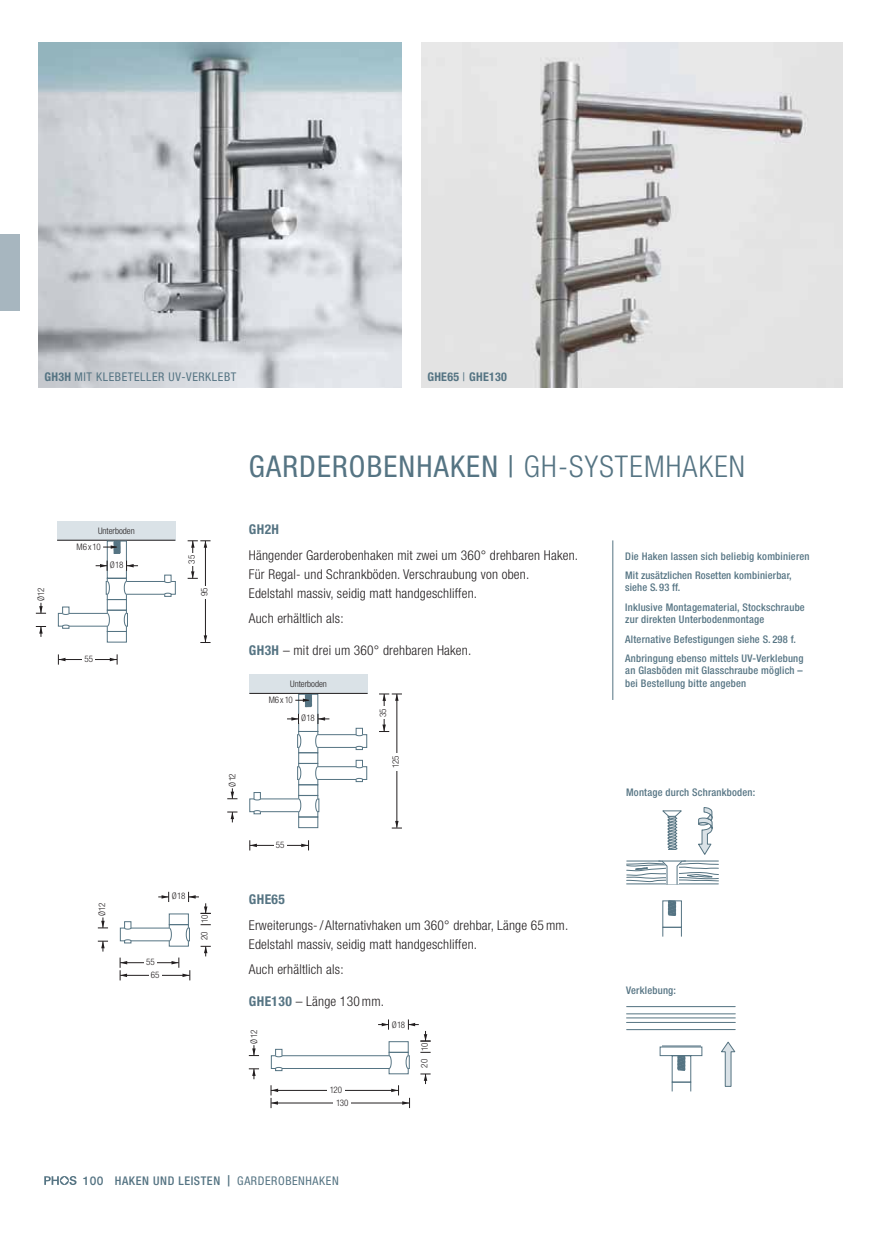
<style>
.page{position:relative;width:872px;height:1234px;background:#fff}
.page>*{position:absolute;margin:0;border:0;box-sizing:border-box;transform-origin:0 0}
.t1{font:condensed 30px "Helvetica Neue LT Std";letter-spacing:.04em;color:#557483}
.t2{font:300 condensed 13.5px/19.2px "Helvetica Neue LT Std";letter-spacing:.015em;color:#231f20}
.t3{font:700 condensed 13.5px "Helvetica Neue LT Std";letter-spacing:.03em;color:#557483}
.t4{font:500 condensed 12px "Helvetica Neue LT Std";letter-spacing:.05em;color:#557483}
.t5{font:condensed 12px "Helvetica Neue LT Std";letter-spacing:.05em;color:#557483}
.t6{font:700 condensed 12px "Helvetica Neue LT Std";letter-spacing:.02em;color:#557483}
.t7{font:500 condensed 10.5px/19.2px "Helvetica Neue LT Std";letter-spacing:.02em;color:#557483}
.t8{font:300 condensed 9px "Helvetica Neue LT Std";color:#231f20}
.s1{font-weight:700}
.s2{font-weight:400}
.s3{font-weight:300}
.s4{font-weight:700;color:#557483}
.s5{font-stretch:normal}
.s6{font-stretch:normal;font-size:11.25px}
</style>
<div class="page">
<img style="left:421px;top:43px;width:421px;height:344px">
<img style="left:38px;top:43px;width:364px;height:344px">
<svg style="left:168px;top:928px;width:4px;height:12px"></svg>
<div style="left:169px;top:924px;width:20px;height:4px;border:1px solid #557483"></div>
<div style="left:124px;top:921px;width:7px;height:7px;border:1px solid #557483"></div>
<svg style="left:120px;top:927px;width:12px;height:16px"></svg>
<hr style="left:131px;top:927px;width:38px;height:1px;background:#557483">
<hr style="left:131px;top:940px;width:38px;height:1px;background:#557483">
<svg style="left:185px;top:927px;width:5px;height:14px"></svg>
<svg style="left:158px;top:891px;width:11px;height:10px"></svg>
<hr style="left:120px;top:962px;width:59px;height:1px;background:#231f20">
<div style="left:144px;top:958px;width:13px;height:7px;background:#fff"></div>
<svg style="left:98px;top:917px;width:10px;height:11px"></svg>
<svg style="left:98px;top:940px;width:10px;height:11px"></svg>
<svg style="left:201px;top:945px;width:10px;height:11px"></svg>
<div style="left:169px;top:913px;width:20px;height:11px;border:1px solid #557483"></div>
<svg style="left:188px;top:891px;width:23px;height:22px"></svg>
<hr style="left:120px;top:974px;width:70px;height:1px;background:#231f20">
<svg style="left:120px;top:957px;width:7px;height:23px"></svg>
<svg style="left:171px;top:957px;width:20px;height:23px"></svg>
<div style="left:149px;top:971px;width:13px;height:7px;background:#fff"></div>
<svg style="left:388px;top:1054px;width:4px;height:13px"></svg>
<div style="left:389px;top:1051px;width:19px;height:4px;border:1px solid #557483"></div>
<div style="left:275px;top:1048px;width:7px;height:7px;border:1px solid #557483"></div>
<svg style="left:270px;top:1054px;width:13px;height:16px"></svg>
<hr style="left:282px;top:1055px;width:107px;height:1px;background:#557483">
<hr style="left:282px;top:1067px;width:107px;height:1px;background:#557483">
<svg style="left:405px;top:1054px;width:5px;height:14px"></svg>
<svg style="left:378px;top:1019px;width:11px;height:10px"></svg>
<hr style="left:271px;top:1089px;width:127px;height:1px;background:#231f20">
<div style="left:327px;top:1086px;width:17px;height:7px;background:#fff"></div>
<svg style="left:249px;top:1045px;width:10px;height:11px"></svg>
<svg style="left:249px;top:1068px;width:10px;height:10px"></svg>
<svg style="left:420px;top:1073px;width:10px;height:10px"></svg>
<div style="left:389px;top:1041px;width:19px;height:11px;border:1px solid #557483"></div>
<svg style="left:408px;top:1019px;width:22px;height:22px"></svg>
<hr style="left:271px;top:1102px;width:138px;height:1px;background:#231f20">
<svg style="left:271px;top:1085px;width:7px;height:22px"></svg>
<svg style="left:391px;top:1085px;width:19px;height:22px"></svg>
<div style="left:334px;top:1098px;width:17px;height:8px;background:#fff"></div>
<svg style="left:626px;top:807px;width:93px;height:77px"></svg>
<div style="left:662px;top:900px;width:20px;height:27px;border:1px solid #557483"></div>
<svg style="left:667px;top:900px;width:9px;height:15px"></svg>
<div style="left:662px;top:926px;width:20px;height:10px;border:1px solid #557483"></div>
<hr style="left:662px;top:1044px;width:38px;height:2px;background:#a7b6bf">
<svg style="left:721px;top:1041px;width:14px;height:45px"></svg>
<hr style="left:626px;top:1028px;width:109px;height:1px;background:#557483">
<hr style="left:626px;top:1005px;width:109px;height:1px;background:#557483">
<hr style="left:626px;top:1013px;width:109px;height:1px;background:#567482">
<hr style="left:626px;top:1021px;width:109px;height:1px;background:#567482">
<hr style="left:626px;top:1017px;width:109px;height:1px;background:#567482">
<svg style="left:659px;top:1045px;width:43px;height:37px"></svg>
<div style="left:672px;top:1081px;width:19px;height:10px;border:1px solid #557483"></div>
<div style="left:57px;top:521px;width:118px;height:19px;background:#dae2e7"></div>
<hr style="left:57px;top:539px;width:118px;height:1px;background:#231f20">
<div style="left:62px;top:606px;width:7px;height:7px;border:1px solid #557483"></div>
<svg style="left:58px;top:612px;width:12px;height:16px"></svg>
<hr style="left:69px;top:613px;width:38px;height:1px;background:#557483">
<hr style="left:69px;top:625px;width:38px;height:1px;background:#557483">
<hr style="left:58px;top:659px;width:59px;height:1px;background:#231f20">
<svg style="left:58px;top:654px;width:7px;height:10px"></svg>
<svg style="left:110px;top:654px;width:8px;height:10px"></svg>
<div style="left:82px;top:655px;width:13px;height:7px;background:#fff"></div>
<svg style="left:36px;top:602px;width:10px;height:12px"></svg>
<svg style="left:36px;top:626px;width:10px;height:10px"></svg>
<hr style="left:205px;top:594px;width:1px;height:48px;background:#231f20">
<svg style="left:200px;top:635px;width:10px;height:8px"></svg>
<hr style="left:205px;top:540px;width:1px;height:49px;background:#231f20">
<svg style="left:188px;top:540px;width:22px;height:15px"></svg>
<div style="left:201px;top:585px;width:9px;height:13px;background:#fff"></div>
<svg style="left:188px;top:566px;width:10px;height:13px"></svg>
<div style="left:188px;top:553px;width:9px;height:12px;background:#fff"></div>
<svg style="left:96px;top:540px;width:80px;height:102px"></svg>
<div style="left:250px;top:674px;width:117px;height:19px;background:#dae2e7"></div>
<div style="left:254px;top:792px;width:7px;height:7px;border:1px solid #557483"></div>
<svg style="left:249px;top:798px;width:12px;height:16px"></svg>
<hr style="left:260px;top:798px;width:39px;height:1px;background:#557483">
<hr style="left:260px;top:811px;width:39px;height:1px;background:#557483">
<hr style="left:250px;top:845px;width:58px;height:1px;background:#231f20">
<svg style="left:249px;top:840px;width:8px;height:10px"></svg>
<svg style="left:301px;top:840px;width:8px;height:10px"></svg>
<div style="left:274px;top:840px;width:13px;height:8px;background:#fff"></div>
<svg style="left:227px;top:788px;width:10px;height:11px"></svg>
<svg style="left:227px;top:811px;width:10px;height:11px"></svg>
<hr style="left:396px;top:763px;width:1px;height:64px;background:#231f20">
<svg style="left:392px;top:820px;width:10px;height:8px"></svg>
<hr style="left:396px;top:694px;width:1px;height:67px;background:#231f20">
<svg style="left:379px;top:693px;width:23px;height:15px"></svg>
<div style="left:392px;top:752px;width:9px;height:18px;background:#fff"></div>
<svg style="left:379px;top:719px;width:10px;height:13px"></svg>
<div style="left:380px;top:706px;width:8px;height:12px;background:#fff"></div>
<hr style="left:249px;top:692px;width:118px;height:1px;background:#231f20">
<svg style="left:287px;top:693px;width:80px;height:135px"></svg>
<hr style="left:612px;top:540px;width:1px;height:159px;background:#557483">
<svg style="left:44px;top:1176px;width:33px;height:8px"></svg>
<div style="left:0;top:234px;width:19px;height:76px;background:#a7b6bf"></div>
<p class="t5" style="left:45px;top:372px;width:193px"><span class="s1">GH3H</span> MIT KLEBETELLER UV-VERKLEBT</p>
<p class="t6" style="left:427px;top:369px;width:81px">GHE65 <span class="s2">|</span> GHE130</p>
<p class="t8" style="left:98px;top:527px;width:38px">Unterboden</p>
<p class="t8" style="left:76px;top:543px;width:26px">M6 x 10</p>
<p class="t8" style="left:110px;top:561px;width:15px">Ø 18</p>
<p class="t8" style="left:188px;top:563px;width:10px;rotate:-90deg">35</p>
<p class="t8" style="left:38px;top:601px;width:15px;rotate:-90deg">Ø 12</p>
<p class="t8" style="left:201px;top:596px;width:10px;rotate:-90deg">95</p>
<p class="t8" style="left:85px;top:655px;width:10px">55</p>
<p class="t8" style="left:99px;top:915px;width:15px;rotate:-90deg">Ø 12</p>
<p class="t8" style="left:172px;top:892px;width:15px">Ø 18</p>
<p class="t8" style="left:146px;top:958px;width:10px">55</p>
<p class="t8" style="left:151px;top:971px;width:10px">65</p>
<p class="t8" style="left:201px;top:922px;width:10px;rotate:-90deg">10</p>
<p class="t8" style="left:201px;top:939px;width:10px;rotate:-90deg">20</p>
<h1 class="t1" style="left:249px;top:455px;width:497px">GARDEROBENHAKEN | <span class="s3">GH-SYSTEMHAKEN</span></h1>
<p class="t3" style="left:249px;top:521px;width:32px">GH2H</p>
<p class="t2" style="left:249px;top:546px;width:331px">Hängender Garderobenhaken mit zwei um 360° drehbaren Haken.<br>Für Regal- und Schrankböden. Verschraubung von oben.<br>Edelstahl massiv, seidig matt handgeschliffen.</p>
<p class="t2" style="left:249px;top:610px;width:96px">Auch erhältlich als:</p>
<p class="t2" style="left:249px;top:642px;width:224px"><span class="s4">GH3H</span> – mit drei um 360° drehbaren Haken.</p>
<p class="t8" style="left:290px;top:680px;width:38px">Unterboden</p>
<p class="t8" style="left:269px;top:696px;width:26px">M6 x 10</p>
<p class="t8" style="left:301px;top:714px;width:15px">Ø 18</p>
<p class="t8" style="left:380px;top:716px;width:10px;rotate:-90deg">35</p>
<p class="t8" style="left:229px;top:786px;width:15px;rotate:-90deg">Ø 12</p>
<p class="t8" style="left:392px;top:767px;width:14px;rotate:-90deg">125</p>
<p class="t8" style="left:276px;top:840px;width:10px">55</p>
<p class="t3" style="left:249px;top:891px;width:38px">GHE65</p>
<p class="t2" style="left:249px;top:916px;width:321px">Erweiterungs- / Alternativhaken um 360° drehbar, Länge 65 mm.<br>Edelstahl massiv, seidig matt handgeschliffen.</p>
<p class="t2" style="left:249px;top:961px;width:96px">Auch erhältlich als:</p>
<p class="t2" style="left:249px;top:993px;width:137px"><span class="s4">GHE130</span> – Länge 130 mm.</p>
<p class="t8" style="left:251px;top:1043px;width:15px;rotate:-90deg">Ø 12</p>
<p class="t8" style="left:330px;top:1086px;width:14px">120</p>
<p class="t8" style="left:336px;top:1098px;width:14px">130</p>
<p class="t8" style="left:392px;top:1021px;width:15px">Ø 18</p>
<p class="t8" style="left:421px;top:1050px;width:10px;rotate:-90deg">10</p>
<p class="t8" style="left:421px;top:1067px;width:10px;rotate:-90deg">20</p>
<p class="t7" style="left:625px;top:547px;width:186px">Die Haken lassen sich beliebig kombinieren<br>Mit zusätzlichen Rosetten kombinierbar,</p>
<p class="t7" style="left:625px;top:579px;width:181px">siehe S. 93 ff.<br>Inklusive Montagematerial, Stockschraube</p>
<p class="t7" style="left:625px;top:611px;width:180px">zur direkten Unterbodenmontage<br>Alternative Befestigungen siehe S. 298 f.<br>Anbringung ebenso mittels UV-Verklebung</p>
<p class="t7" style="left:625px;top:665px;width:179px;line-height:12.8px">an Glasböden mit Glasschraube möglich – bei Bestellung bitte angeben</p>
<p class="t7" style="left:626px;top:783px;width:131px">Montage durch Schrankboden:</p>
<p class="t7" style="left:626px;top:981px;width:51px">Verklebung:</p>
<p class="t4" style="left:83px;top:1176px;width:257px"><span class="s5">100</span> HAKEN UND LEISTEN <span class="s6">|</span> <span class="s2">GARDEROBENHAKEN</span></p>
</div>
